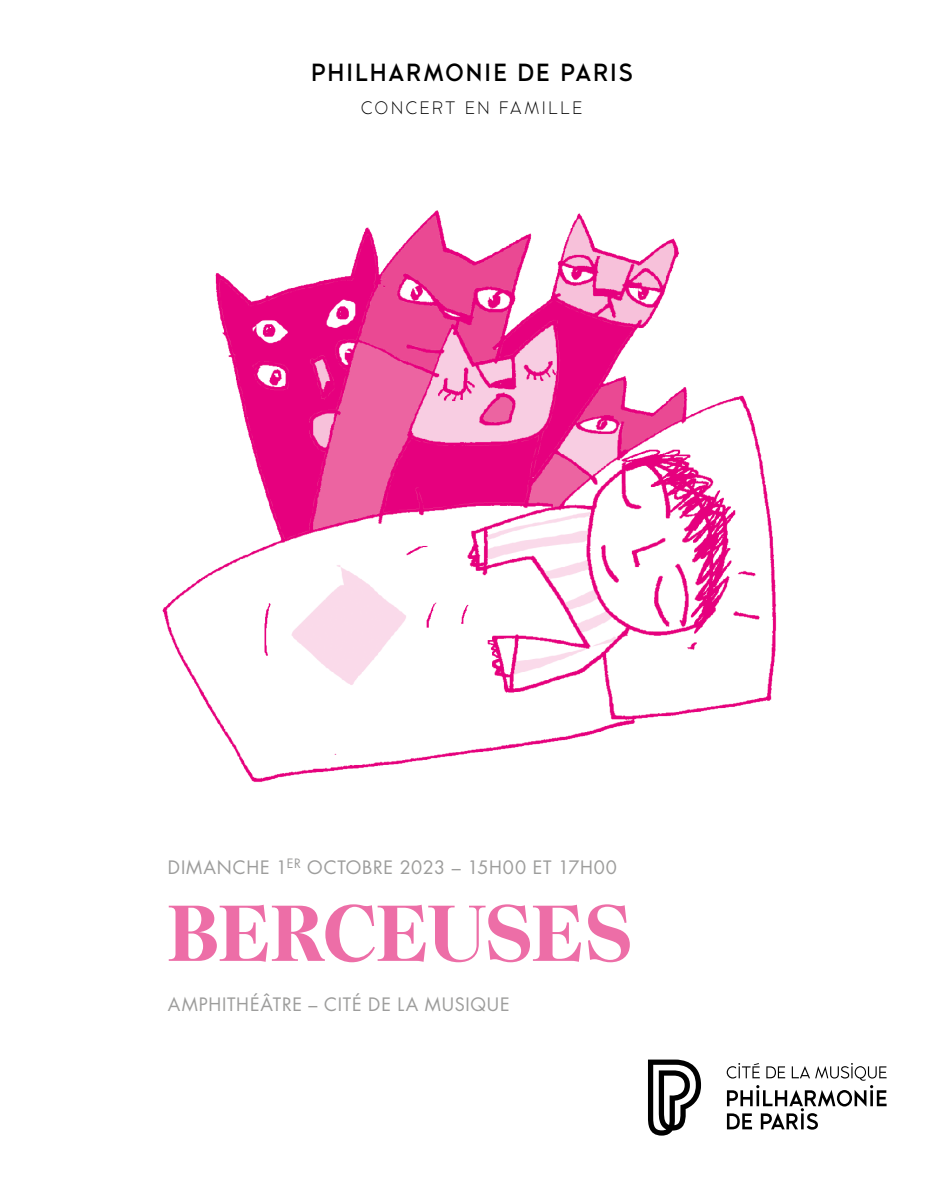
<style>
.page{position:relative;width:944px;height:1200px;background:#fff}
.page>*{position:absolute;margin:0;border:0;box-sizing:border-box;transform-origin:0 0}
._01_05_TITRE_NIV1_bas{font:700 78.75px "Nantes";letter-spacing:-.01em;color:#ed6ea7}
._01_00_PP{font:600 24.75px "Philharmonique";letter-spacing:.07em;color:#000}
._01_03_DATE_HEURE-haut{font:18px "Futura LTW1 G";letter-spacing:.045em;color:#9d9d9c}
._01_06_DATE_HEURE-bas{font:18px "Futura LTW1 G";letter-spacing:.04em;color:#9d9d9c}
._01_01_RUBRIQUE{font:18px "Philharmonique";letter-spacing:.135em;color:#000}
</style>
<div class="page">
<img style="left:162px;top:210px;width:615px;height:572px">
<svg style="left:727px;top:1063px;width:160px;height:66px"></svg>
<svg style="left:648px;top:1059px;width:53px;height:76px"></svg>
<p class="_01_00_PP" style="left:311px;top:58px;width:323px">PHILHARMONIE DE PARIS</p>
<p class="_01_01_RUBRIQUE" style="left:361px;top:97px;width:223px">CONCERT EN FAMILLE</p>
<p class="_01_03_DATE_HEURE-haut" style="left:168px;top:852px;width:451px">DIMANCHE 1<sup>ER</sup> OCTOBRE 2023 – 15H00 ET 17H00</p>
<p class="_01_05_TITRE_NIV1_bas" style="left:168px;top:874px;width:466px">BERCEUSES</p>
<p class="_01_06_DATE_HEURE-bas" style="left:168px;top:989px;width:343px">AMPHITHÉÂTRE – CITÉ DE LA MUSIQUE</p>
</div>
